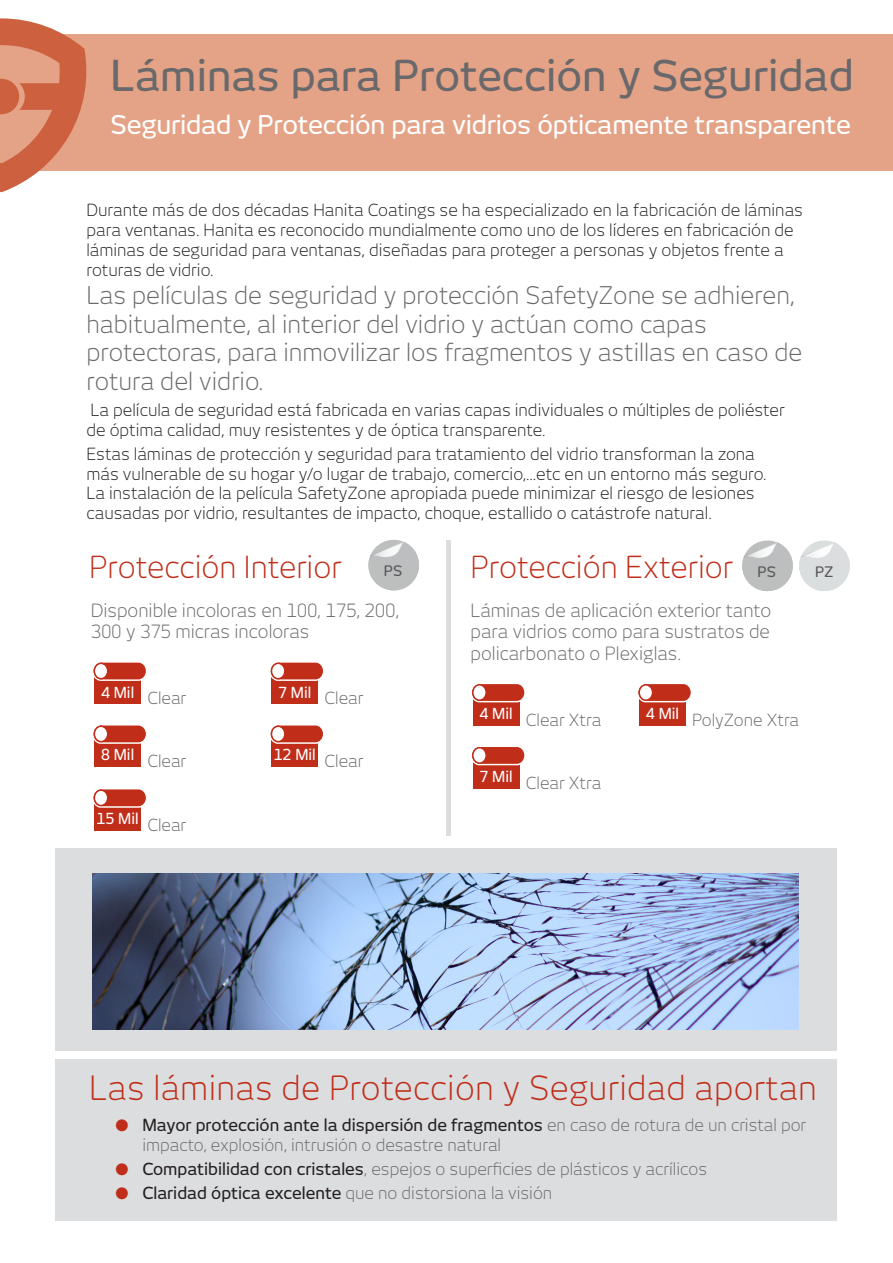
<style>
.page{position:relative;width:893px;height:1263px;background:#fff}
.page>*{position:absolute;margin:0;border:0;box-sizing:border-box;transform-origin:0 0}
.t1{font:500 42px "New June";color:#69696c}
.t2{font:300 33px "New June";letter-spacing:.01em;color:#c02d19}
.t3{font:300 30px "New June";color:#c02d19}
.t4{font:500 25.5px "New June";letter-spacing:-.01em;color:#fff}
.t5{font:300 24px/28.8px "New June";color:#69696c}
.t6{font:300 18px/21.6px "New June";color:#69696c;text-align:justify}
.t7{font:300 16.5px/19.8px "New June";color:#231f20}
.t8{font:300 16.5px/19.8px "New June";color:#69696c}
.t9{font:500 15px "New June";color:#fff}
.t10{font:500 14.4px "New June";color:#59595c}
.s1{font-weight:500;font-size:14.4px;color:#59595c}
.s2{color:#c02d19}
.s3{font-weight:500;color:#231f20}
</style>
<div class="page">
<div style="left:0;top:34px;width:893px;height:137px;background:#e4a286"></div>
<svg style="left:0;top:18px;width:87px;height:174px"></svg>
<div style="left:55px;top:1059px;width:782px;height:161px;background:#dcdddf"></div>
<div style="left:55px;top:848px;width:782px;height:202px;background:#dcdddf"></div>
<svg style="left:368px;top:539px;width:51px;height:52px"></svg>
<img style="left:372px;top:542px;width:31px;height:13px">
<img style="left:372px;top:543px;width:30px;height:14px">
<div style="left:94px;top:672px;width:47px;height:32px;background:#c02d19"></div>
<svg style="left:93px;top:662px;width:53px;height:19px"></svg>
<div style="left:94px;top:735px;width:47px;height:32px;background:#c02d19"></div>
<svg style="left:93px;top:725px;width:53px;height:19px"></svg>
<div style="left:94px;top:799px;width:47px;height:32px;background:#c02d19"></div>
<svg style="left:93px;top:789px;width:53px;height:19px"></svg>
<div style="left:271px;top:672px;width:47px;height:32px;background:#c02d19"></div>
<svg style="left:270px;top:662px;width:53px;height:19px"></svg>
<div style="left:271px;top:735px;width:47px;height:32px;background:#c02d19"></div>
<svg style="left:270px;top:725px;width:53px;height:19px"></svg>
<div style="left:639px;top:694px;width:47px;height:31px;background:#c02d19"></div>
<svg style="left:638px;top:684px;width:53px;height:18px"></svg>
<div style="left:473px;top:694px;width:46px;height:31px;background:#c02d19"></div>
<svg style="left:472px;top:684px;width:53px;height:18px"></svg>
<div style="left:473px;top:757px;width:46px;height:31px;background:#c02d19"></div>
<svg style="left:472px;top:747px;width:53px;height:18px"></svg>
<svg style="left:742px;top:540px;width:108px;height:52px"></svg>
<img style="left:802px;top:543px;width:1px;height:13px">
<img style="left:803px;top:543px;width:31px;height:15px">
<div style="left:446px;top:540px;width:5px;height:295px;background:#dcdddf"></div>
<img style="left:92px;top:873px;width:706px;height:156px">
<p class="t1" style="left:111px;top:51px;width:745px">Láminas para Protección y Seguridad</p>
<p class="t4" style="left:111px;top:110px;width:742px">Seguridad y Protección para vidrios ópticamente transparente</p>
<p class="t7" style="left:86px;top:200px;width:718px">Durante más de dos décadas Hanita Coatings se ha especializado en la fabricación de láminas para ventanas. Hanita es reconocido mundialmente como uno de los líderes en fabricación de láminas de seguridad para ventanas, diseñadas para proteger a personas y objetos frente a roturas de vidrio.</p>
<p class="t5" style="left:86px;top:280px;width:717px">Las películas de seguridad y protección SafetyZone se adhieren, habitualmente, al interior del vidrio y actúan como capas protectoras, para inmovilizar los fragmentos y astillas en caso de rotura del vidrio.</p>
<p class="t7" style="left:86px;top:400px;width:700px">La película de seguridad está fabricada en varias capas individuales o múltiples de poliéster de óptima calidad, muy resistentes y de óptica transparente.</p>
<p class="t7" style="left:86px;top:444px;width:682px">Estas láminas de protección y seguridad para tratamiento del vidrio transforman la zona más vulnerable de su hogar y/o lugar de trabajo, comercio,…etc en un entorno más seguro.<br>La instalación de la película SafetyZone apropiada puede minimizar el riesgo de lesiones causadas por vidrio, resultantes de impacto, choque, estallido o catástrofe natural.</p>
<p class="t3" style="left:89px;top:549px;width:254px">Protección Interior</p>
<p class="t10" style="left:384px;top:562px;width:20px">PS</p>
<p class="t3" style="left:471px;top:550px;width:307px">Protección Exterior <span class="s1">PS</span></p>
<p class="t6" style="left:91px;top:599px;width:310px">Disponible incoloras en 100, 175, 200,<br>300 y 375 micras incoloras</p>
<p class="t9" style="left:101px;top:683px;width:35px">4 Mil</p>
<p class="t8" style="left:147px;top:688px;width:40px">Clear</p>
<p class="t9" style="left:101px;top:746px;width:35px">8 Mil</p>
<p class="t8" style="left:147px;top:751px;width:40px">Clear</p>
<p class="t9" style="left:97px;top:810px;width:43px">15 Mil</p>
<p class="t8" style="left:147px;top:815px;width:40px">Clear</p>
<p class="t9" style="left:278px;top:683px;width:35px">7 Mil</p>
<p class="t8" style="left:324px;top:688px;width:40px">Clear</p>
<p class="t9" style="left:274px;top:746px;width:43px">12 Mil</p>
<p class="t8" style="left:324px;top:751px;width:40px">Clear</p>
<p class="t6" style="left:471px;top:599px;width:302px">Láminas de aplicación exterior tanto para vidrios como para sustratos de policarbonato o Plexiglas.</p>
<p class="t9" style="left:479px;top:705px;width:35px">4 Mil</p>
<p class="t8" style="left:526px;top:709px;width:77px">Clear Xtra</p>
<p class="t9" style="left:479px;top:768px;width:35px">7 Mil</p>
<p class="t8" style="left:526px;top:772px;width:77px">Clear Xtra</p>
<p class="t9" style="left:646px;top:705px;width:35px">4 Mil</p>
<p class="t8" style="left:692px;top:709px;width:109px">PolyZone Xtra</p>
<p class="t10" style="left:815px;top:563px;width:20px">PZ</p>
<p class="t2" style="left:89px;top:1069px;width:729px">Las láminas de Protección y Seguridad aportan</p>
<p class="t8" style="left:142px;top:1115px;width:665px;text-indent:-27px"><span class="s2">●</span> <span class="s3">Mayor protección ante la dispersión de fragmentos</span> en caso de rotura de un cristal por impacto, explosión, intrusión o desastre natural</p>
<p class="t8" style="left:115px;top:1159px;width:593px"><span class="s2">●</span> <span class="s3">Compatibilidad con cristales</span>, espejos o superficies de plásticos y acrílicos</p>
<p class="t8" style="left:115px;top:1183px;width:438px"><span class="s2">●</span> <span class="s3">Claridad óptica excelente</span> que no distorsiona la visión</p>
</div>
